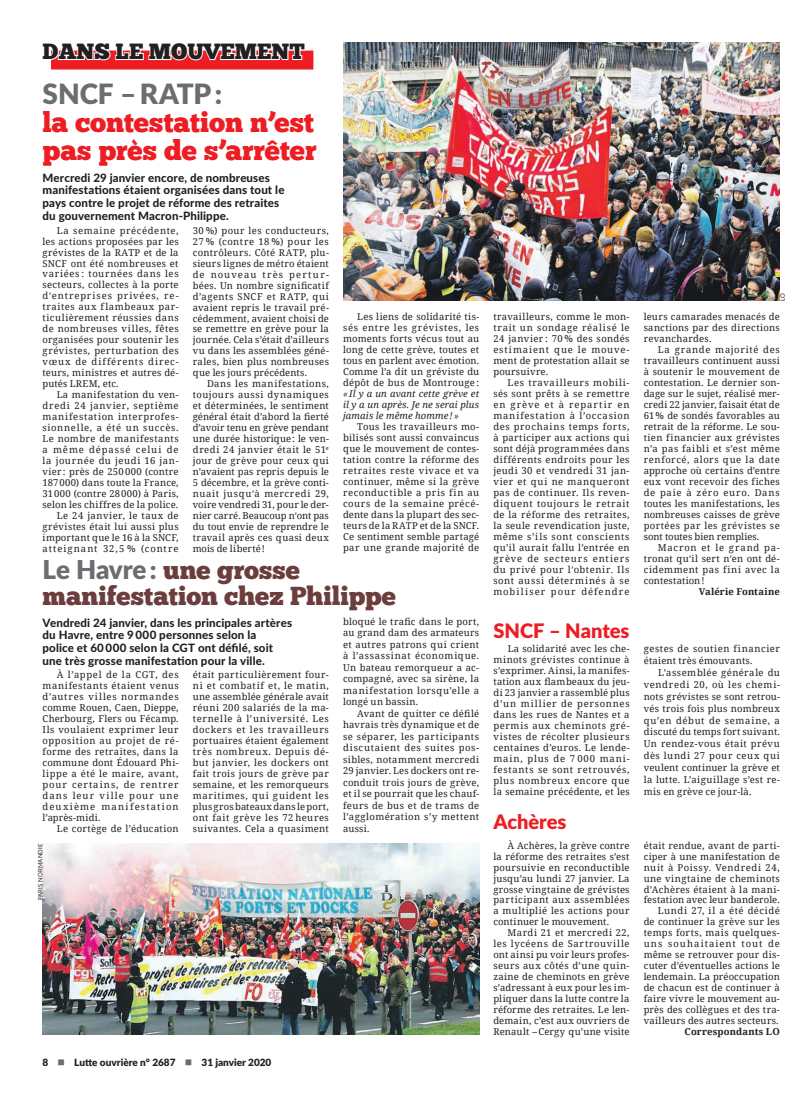
<style>
.page{position:relative;width:794px;height:1106px;background:#fff}
.page>*{position:absolute;margin:0;border:0;box-sizing:border-box;transform-origin:0 0}
.t1{font:28px/28.1px "Chunk Five";letter-spacing:-.005em;color:#ee1d23}
.t2{font:900 28px "Lato";letter-spacing:-.005em;color:#6c6d70}
.t3{font:26px/26px "Chunk Five";letter-spacing:-.005em;color:#6b3e3d}
.t4{font:22px "Chunk Five";color:#231f20}
.t5{font:900 20px "Lato";color:#ee1d23}
.t6{font:800 11.5px/12.7px "Lato";letter-spacing:.01em;color:#231f20}
.t7{font:900 10px "Lato";color:#231f20}
.t8{font:9.5px/11px "Noto Serif";letter-spacing:.03em;color:#231f20;text-align:justify}
.t9{font:700 9.5px "Noto Serif";letter-spacing:.01em;color:#231f20}
.t10{font:6px "Lato";letter-spacing:.025em;color:#231f20}
.s1{font-family:"Calibri"}
.s2{font-family:"Calibri";font-style:italic}
.s3{font-style:italic}
.s4{font-family:"Lato";font-weight:900;color:#6c6d70}
.s5{color:#6c6d70}
</style>
<div class="page">
<div style="left:51px;top:51px;width:262px;height:19px;background:#ee1d23"></div>
<svg style="left:51px;top:50px;width:255px;height:11px"></svg>
<img style="left:43px;top:843px;width:436px;height:191px">
<img style="left:343px;top:43px;width:437px;height:257px">
<h3 class="t4" style="left:43px;top:38px;width:264px">DANS LE MOUVEMENT</h3>
<h1 class="t2" style="left:43px;top:73px;width:181px">SNCF – RATP :</h1>
<h1 class="t1" style="left:43px;top:109px;width:276px">la contestation n’est pas près de s’arrêter</h1>
<p class="t6" style="left:43px;top:171px;width:243px">Mercredi 29 janvier encore, de nombreuses manifestations étaient organisées dans tout le pays contre le projet de réforme des retraites du gouvernement Macron-Philippe.</p>
<p class="t8" style="left:43px;top:224px;width:138px;text-indent:14px">La semaine précédente, les actions proposées par les grévistes de la RATP et de la SNCF ont été nombreuses et variées : tournées dans les secteurs, collectes à la porte d<span class="s1">’</span>entreprises privées, re&shy;traites aux flambeaux par&shy;ticulièrement réussies dans de nombreuses villes, fêtes organisées pour soutenir les grévistes, perturbation des vœux de différents direc&shy;teurs, ministres et autres dé&shy;putés LREM, etc.</p>
<p class="t8" style="left:43px;top:389px;width:138px;text-align:right">La manifestation du ven&shy;dredi 24 janvier, septième manifestation interprofes&shy;sionnelle, a été un succès.<br>Le nombre de manifestants a même dépassé celui de la journée du jeudi 16 jan&shy;vier : près de 250 000 (contre<br>187000) dans toute la France,<br>31000 (contre 28000) à Paris, selon les chiffres de la police.<br>Le 24 janvier, le taux de grévistes était lui aussi plus important que le 16 à la SNCF, atteignant 32,5 % (contre</p>
<p class="t8" style="left:193px;top:224px;width:138px">30 %) pour les conducteurs, 27 % (contre 18 %) pour les contrôleurs. Côté RATP, plu&shy;sieurs lignes de métro étaient de nouveau très pertur&shy;bées. Un nombre significatif d’agents SNCF et RATP, qui avaient repris le travail pré&shy;cédemment, avaient choisi de se remettre en grève pour la journée. Cela s’était d’ailleurs vu dans les assemblées géné&shy;rales, bien plus nombreuses que les jours précédents.</p>
<p class="t8" style="left:193px;top:378px;width:138px;text-indent:14px">Dans les manifestations, toujours aussi dynamiques et déterminées, le sentiment général était d’abord la fierté d’avoir tenu en grève pendant une durée historique: le ven&shy;dredi 24 janvier était le 51<sup>e </sup>jour de grève pour ceux qui n’avaient pas repris depuis le 5 décembre, et la grève conti&shy;nuait jusqu<span class="s1">’</span>à mercredi 29, voire vendredi 31, pour le der&shy;nier carré. Beaucoup n<span class="s1">’</span>ont pas du tout envie de reprendre le travail après ces quasi deux mois de liberté!</p>
<p class="t8" style="left:343px;top:311px;width:138px;text-indent:14px">Les liens de solidarité tis&shy;sés entre les grévistes, les moments forts vécus tout au long de cette grève, toutes et tous en parlent avec émotion.<br>Comme l’a dit un gréviste du dépôt de bus de Montrouge : <span class="s2">«</span><span class="s3">Il y a un avant cette grève et il y a un après. Je ne serai plus jamais le même homme !</span><span class="s2">»</span></p>
<p class="t8" style="left:343px;top:420px;width:138px;text-indent:14px">Tous les travailleurs mo&shy;bilisés sont aussi convaincus que le mouvement de contes&shy;tation contre la réforme des retraites reste vivace et va continuer, même si la grève reconductible a pris fin au cours de la semaine précé&shy;dente dans la plupart des sec&shy;teurs de la RATP et de la SNCF.<br>Ce sentiment semble partagé par une grande majorité de</p>
<h2 class="t3" style="left:43px;top:557px;width:355px"><span class="s4">Le Havre :</span> une grosse manifestation chez Philippe</h2>
<p class="t6" style="left:43px;top:615px;width:251px">Vendredi 24 janvier, dans les principales artères du Havre, entre 9 000 personnes selon la<br>police et 60 000 selon la CGT ont défilé, soit une très grosse manifestation pour la ville.</p>
<p class="t8" style="left:43px;top:669px;width:138px;text-indent:14px">À l’appel de la CGT, des manifestants étaient venus d’autres villes normandes comme Rouen, Caen, Dieppe, Cherbourg, Flers ou Fécamp.<br>Ils voulaient exprimer leur opposition au projet de ré&shy;forme des retraites, dans la commune dont Édouard Phi&shy;lippe a été le maire, avant, pour certains, de rentrer dans leur ville pour une deuxième manifestation l’après-midi.</p>
<p class="t8" style="left:57px;top:822px;width:123px">Le cortège de l’éducation</p>
<p class="t8" style="left:343px;top:615px;width:138px;line-height:11.5px">bloqué le trafic dans le port, au grand dam des armateurs et autres patrons qui crient à l’assassinat économique.<br>Un bateau remorqueur a ac&shy;compagné, avec sa sirène, la manifestation lorsqu’elle a longé un bassin.</p>
<p class="t8" style="left:343px;top:707px;width:138px;line-height:11.5px;text-indent:14px">Avant de quitter ce défilé havrais très dynamique et de se séparer, les participants discutaient des suites pos&shy;sibles, notamment mercredi 29 janvier. Les dockers ont re&shy;conduit trois jours de grève, et il se pourrait que les chauf&shy;feurs de bus et de trams de l’agglomération s’y mettent aussi.</p>
<p class="t8" style="left:193px;top:669px;width:138px">était particulièrement four&shy;ni et combatif et, le matin, une assemblée générale avait réuni 200 salariés de la ma&shy;ternelle à l’université. Les dockers et les travailleurs portuaires étaient également très nombreux. Depuis dé&shy;but janvier, les dockers ont fait trois jours de grève par semaine, et les remorqueurs maritimes, qui guident les plus gros bateaux dans le port, ont fait grève les 72 heures suivantes. Cela a quasiment</p>
<p class="t10" style="left:36px;top:900px;width:58px;rotate:-90deg">PARIS NORMANDIE</p>
<p class="t7" style="left:43px;top:1055px;width:230px">8 <span class="s5">■</span> Lutte ouvrière n° 2687 <span class="s5">■</span> 31 janvier 2020</p>
<p class="t8" style="left:493px;top:311px;width:138px">travailleurs, comme le mon&shy;trait un sondage réalisé le 24 janvier : 70 % des sondés estimaient que le mouve&shy;ment de protestation allait se poursuivre.</p>
<p class="t8" style="left:493px;top:377px;width:138px;text-indent:14px">Les travailleurs mobili&shy;sés sont prêts à se remettre en grève et à repartir en manifestation à l’occasion des prochains temps forts, à participer aux actions qui sont déjà programmées dans différents endroits pour les jeudi 30 et vendredi 31 jan&shy;vier et qui ne manqueront pas de continuer. Ils reven&shy;diquent toujours le retrait de la réforme des retraites, la seule revendication juste, même s’ils sont conscients qu’il aurait fallu l’entrée en grève de secteurs entiers du privé pour l<span class="s1">’</span>obtenir. Ils sont aussi déterminés à se mobiliser pour défendre</p>
<p class="t10" style="left:778px;top:300px;width:9px;rotate:-90deg">LO</p>
<p class="t8" style="left:643px;top:311px;width:138px">leurs camarades menacés de sanctions par des directions revanchardes.</p>
<p class="t8" style="left:643px;top:344px;width:138px;text-indent:14px">La grande majorité des travailleurs continuent aussi à soutenir le mouvement de contestation. Le dernier son&shy;dage sur le sujet, réalisé mer&shy;credi 22 janvier, faisait état de 61% de sondés favorables au retrait de la réforme. Le sou&shy;tien financier aux grévistes n’a pas faibli et s’est même renforcé, alors que la date approche où certains d’entre eux vont recevoir des fiches de paie à zéro euro. Dans toutes les manifestations, les nombreuses caisses de grève portées par les grévistes se sont toutes bien remplies.</p>
<p class="t8" style="left:643px;top:541px;width:138px;text-indent:14px">Macron et le grand pa&shy;tronat qu<span class="s1">’</span>il sert n<span class="s1">’</span>en ont dé&shy;cidemment pas fini avec la contestation!</p>
<p class="t9" style="left:699px;top:584px;width:82px">Valérie Fontaine</p>
<h3 class="t5" style="left:493px;top:616px;width:137px">SNCF – Nantes</h3>
<p class="t8" style="left:493px;top:643px;width:138px;text-indent:14px">La solidarité avec les che&shy;minots grévistes continue à s’exprimer. Ainsi, la manifes&shy;tation aux flambeaux du jeu&shy;di 23 janvier a rassemblé plus d’un millier de personnes dans les rues de Nantes et a permis aux cheminots gré&shy;vistes de récolter plusieurs centaines d’euros. Le lende&shy;main, plus de 7 000 mani&shy;festants se sont retrouvés, plus nombreux encore que la semaine précédente, et les</p>
<p class="t8" style="left:644px;top:642px;width:138px;line-height:11.9px">gestes de soutien financier étaient très émouvants.</p>
<p class="t8" style="left:644px;top:666px;width:138px;line-height:11.9px;text-indent:14px">L’assemblée générale du vendredi 20, où les chemi&shy;nots grévistes se sont retrou&shy;vés trois fois plus nombreux qu’en début de semaine, a discuté du temps fort suivant.<br>Un rendez-vous était prévu dès lundi 27 pour ceux qui veulent continuer la grève et la lutte. L’aiguillage s’est re&shy;mis en grève ce jour-là.</p>
<h3 class="t5" style="left:493px;top:807px;width:74px">Achères</h3>
<p class="t8" style="left:493px;top:839px;width:138px;text-indent:14px">À Achères, la grève contre la réforme des retraites s’est poursuivie en reconductible jusqu’au lundi 27 janvier. La grosse vingtaine de grévistes participant aux assemblées a multiplié les actions pour continuer le mouvement.</p>
<p class="t8" style="left:493px;top:927px;width:138px;text-indent:14px">Mardi 21 et mercredi 22, les lycéens de Sartrouville ont ainsi pu voir leurs profes&shy;seurs aux côtés d’une quin&shy;zaine de cheminots en grève s’adressant à eux pour les im&shy;pliquer dans la lutte contre la réforme des retraites. Le len&shy;demain, c’est aux ouvriers de Renault <span class="s1">–</span>Cergy qu’une visite</p>
<p class="t8" style="left:643px;top:839px;width:138px;text-align:right">était rendue, avant de parti&shy;ciper à une manifestation de nuit à Poissy. Vendredi 24, une vingtaine de cheminots d’Achères étaient à la mani&shy;festation avec leur banderole.<br>Lundi 27, il a été décidé<br>de continuer la grève sur les temps forts, mais quelques&shy;uns souhaitaient tout de même se retrouver pour dis&shy;cuter d’éventuelles actions le lendemain. La préoccupation de chacun est de continuer à faire vivre le mouvement au&shy;près des collègues et des tra&shy;vailleurs des autres secteurs.</p>
<p class="t9" style="left:684px;top:1024px;width:97px">Correspondants LO</p>
</div>
